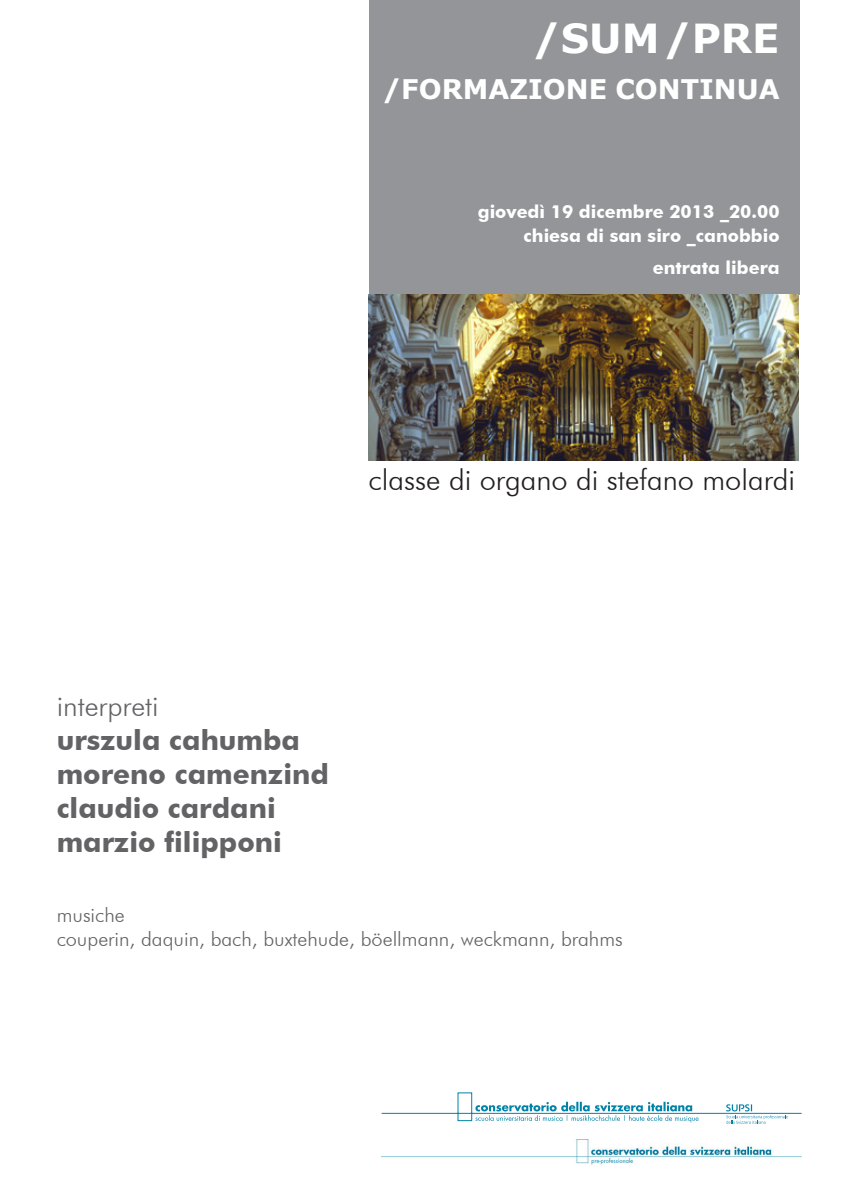
<style>
.page{position:relative;width:842px;height:1191px;background:#fff}
.page>*{position:absolute;margin:0;border:0;box-sizing:border-box;transform-origin:0 0}
.t1{font:700 40px "Verdana";color:#fff}
.t2{font:300 29px "Futura BT";color:#231f20}
.t3{font:700 28px/34px "Futura BT";color:#636366}
.t4{font:300 28px "Futura BT";color:#636366}
.t5{font:700 27px "Verdana";color:#fff}
.t6{font:300 20px/24px "Futura BT";color:#636366}
.t7{font:700 18px/24px "Futura BT";color:#fff;text-align:right}
</style>
<div class="page">
<div style="left:369px;top:0;width:430px;height:295px;background:#939598"></div>
<img style="left:369px;top:295px;width:429px;height:165px">
<svg style="left:381px;top:1092px;width:421px;height:31px"></svg>
<img style="left:382px;top:1139px;width:420px;height:26px">
<h1 class="t1" style="left:533px;top:10px;width:248px">/SUM/PRE</h1>
<h3 class="t5" style="left:383px;top:70px;width:398px">/FORMAZIONE CONTINUA</h3>
<p class="t7" style="left:478px;top:199px;width:303px">giovedì 19 dicembre 2013 _20.00 chiesa di san siro _canobbio</p>
<p class="t7" style="left:653px;top:255px;width:128px">entrata libera</p>
<h2 class="t2" style="left:369px;top:462px;width:428px">classe di organo di stefano molardi</h2>
<h3 class="t4" style="left:57px;top:689px;width:103px">interpreti</h3>
<h3 class="t3" style="left:57px;top:723px;width:274px">urszula cahumba moreno camenzind claudio cardani marzio filipponi</h3>
<p class="t6" style="left:57px;top:902px;width:568px">musiche<br>couperin, daquin, bach, buxtehude, böellmann, weckmann, brahms</p>
</div>
